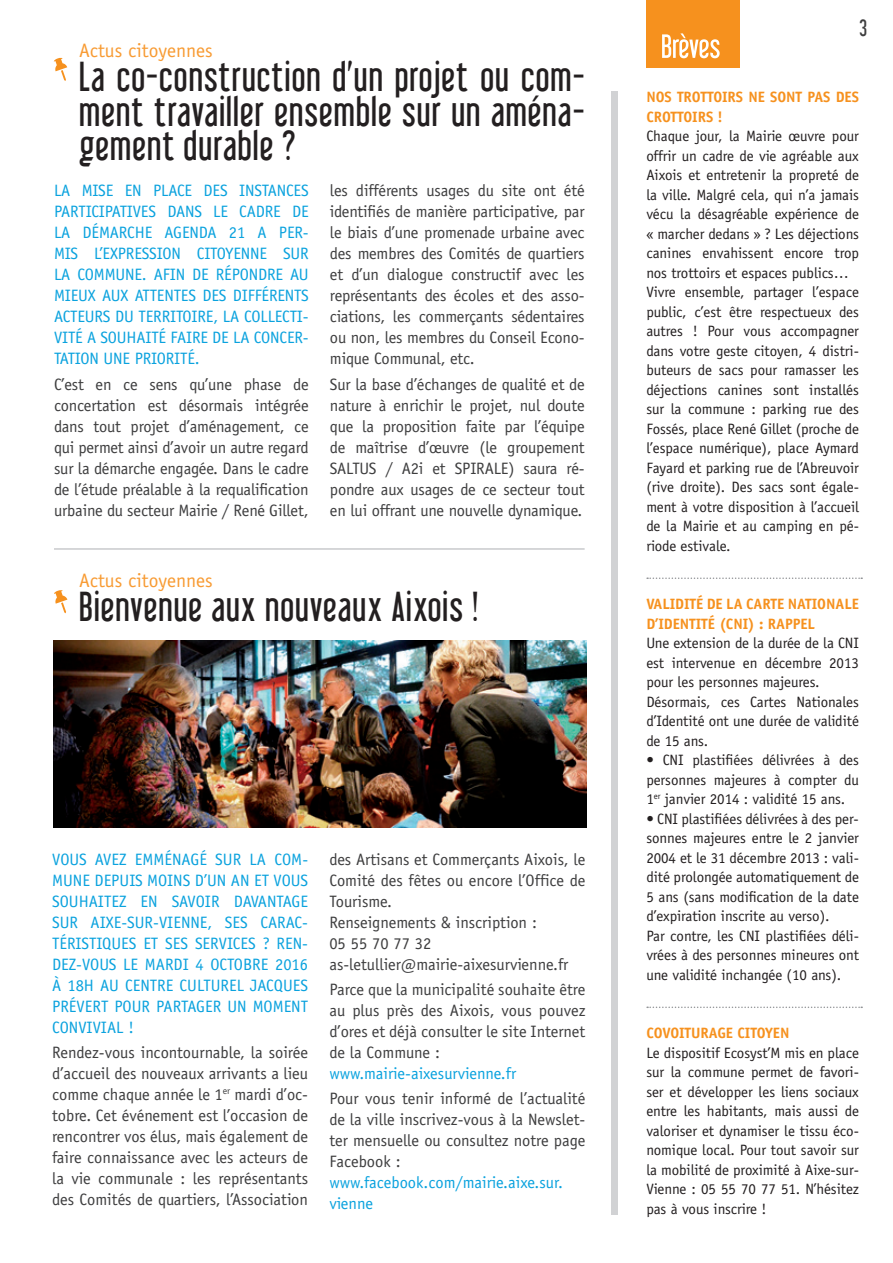
<style>
.page{position:relative;width:893px;height:1263px;background:#fff}
.page>*{position:absolute;margin:0;border:0;box-sizing:border-box;transform-origin:0 0}
.t1{font:37.5px/34.5px "Libel Suit";letter-spacing:.03em;color:#231f20;text-align:justify}
.t2{font:21px "Libel Suit";color:#3e3e3f}
.t3{font:19.5px "Officina Sans Std";color:#f89b33}
.t4{font:16.5px/21px "Officina Sans Std";color:#3e3e3f;text-align:justify}
.t5{font:16.5px/21px "Officina Sans Std";color:#0aa2de;text-align:justify}
.t6{font:15px/19.5px "Officina Sans Std";letter-spacing:-.005em;color:#231f20}
.t7{font:700 15px/19.5px "Officina Sans Std";letter-spacing:-.005em;color:#f6911e}
</style>
<div class="page">
<div style="left:646px;top:0;width:94px;height:68px;background:#f6911e"></div>
<svg style="left:662px;top:33px;width:58px;height:25px"></svg>
<div style="left:611px;top:91px;width:7px;height:1124px;background:#d1d2d4"></div>
<svg style="left:647px;top:577px;width:215px;height:2px"></svg>
<svg style="left:647px;top:1006px;width:215px;height:2px"></svg>
<hr style="left:54px;top:548px;width:531px;height:2px;background:#c9cacc">
<svg style="left:54px;top:58px;width:13px;height:23px"></svg>
<svg style="left:54px;top:590px;width:13px;height:23px"></svg>
<img style="left:54px;top:640px;width:533px;height:187px">
<h3 class="t3" style="left:79px;top:39px;width:135px">Actus citoyennes</h3>
<h1 class="t1" style="left:79px;top:59px;width:507px">La co-construction d’un projet ou com&shy;ment travailler ensemble sur un aména&shy;gement durable ?</h1>
<p class="t5" style="left:54px;top:180px;width:256px">LA MISE EN PLACE DES INSTANCES PARTICIPATIVES DANS LE CADRE DE LA DÉMARCHE AGENDA 21 A PER-MIS L’EXPRESSION CITOYENNE SUR LA COMMUNE. AFIN DE RÉPONDRE AU MIEUX AUX ATTENTES DES DIFFÉRENTS ACTEURS DU TERRITOIRE, LA COLLECTI-VITÉ A SOUHAITÉ FAIRE DE LA CONCER-TATION UNE PRIORITÉ.</p>
<p class="t4" style="left:54px;top:373px;width:256px">C’est en ce sens qu’une phase de concertation est désormais intégrée dans tout projet d’aménagement, ce qui permet ainsi d’avoir un autre regard sur la démarche engagée. Dans le cadre de l’étude préalable à la requalification urbaine du secteur Mairie / René Gillet,</p>
<p class="t4" style="left:330px;top:180px;width:256px">les différents usages du site ont été identifiés de manière participative, par le biais d’une promenade urbaine avec des membres des Comités de quartiers et d’un dialogue constructif avec les représentants des écoles et des asso&shy;ciations, les commerçants sédentaires ou non, les membres du Conseil Econo&shy;mique Communal, etc.</p>
<p class="t4" style="left:330px;top:374px;width:256px">Sur la base d’échanges de qualité et de nature à enrichir le projet, nul doute que la proposition faite par l’équipe de maîtrise d’œuvre (le groupement SALTUS / A2i et SPIRALE) saura ré&shy;pondre aux usages de ce secteur tout en lui offrant une nouvelle dynamique.</p>
<h3 class="t3" style="left:79px;top:568px;width:135px">Actus citoyennes</h3>
<h1 class="t1" style="left:79px;top:589px;width:401px">Bienvenue aux nouveaux Aixois !</h1>
<p class="t5" style="left:52px;top:848px;width:258px">VOUS AVEZ EMMÉNAGÉ SUR LA COM-MUNE DEPUIS MOINS D’UN AN ET VOUS SOUHAITEZ EN SAVOIR DAVANTAGE SUR AIXE-SUR-VIENNE, SES CARAC-TÉRISTIQUES ET SES SERVICES ? REN-DEZ-VOUS LE MARDI 4 OCTOBRE 2016<br>À 18H AU CENTRE CULTUREL JACQUES PRÉVERT POUR PARTAGER UN MOMENT CONVIVIAL !</p>
<p class="t4" style="left:52px;top:1042px;width:258px">Rendez-vous incontournable, la soirée d’accueil des nouveaux arrivants a lieu comme chaque année le 1<sup>er</sup> mardi d’oc&shy;tobre. Cet événement est l’occasion de rencontrer vos élus, mais également de faire connaissance avec les acteurs de la vie communale : les représentants des Comités de quartiers, l’Association</p>
<p class="t4" style="left:329px;top:848px;width:257px;text-align:left">des Artisans et Commerçants Aixois, le<br>Comité des fêtes ou encore l’Office de<br>Tourisme.<br>Renseignements &amp; inscription :<br>05 55 70 77 32 as-letullier@mairie-aixesurvienne.fr</p>
<p class="t4" style="left:329px;top:979px;width:257px">Parce que la municipalité souhaite être au plus près des Aixois, vous pouvez d’ores et déjà consulter le site Internet de la Commune :</p>
<p class="t5" style="left:329px;top:1063px;width:188px">www.mairie-aixesurvienne.fr</p>
<p class="t4" style="left:329px;top:1088px;width:258px">Pour vous tenir informé de l’actualité de la ville inscrivez-vous à la Newslet&shy;ter mensuelle ou consultez notre page Facebook :</p>
<p class="t5" style="left:329px;top:1172px;width:235px">www.facebook.com/mairie.aixe.sur. vienne</p>
<h2 class="t2" style="left:859px;top:15px;width:9px">3</h2>
<p class="t7" style="left:646px;top:87px;width:214px">NOS TROTTOIRS NE SONT PAS DES<br>CROTTOIRS !</p>
<p class="t6" style="left:646px;top:126px;width:214px">Chaque jour, la Mairie œuvre pour offrir un cadre de vie agréable aux Aixois et entretenir la propreté de la ville. Malgré cela, qui n’a jamais vécu la désagréable expérience de « marcher dedans » ? Les déjections canines envahissent encore trop nos trottoirs et espaces publics… Vivre ensemble, partager l’espace public, c’est être respectueux des autres ! Pour vous accompagner dans votre geste citoyen, 4 distri&shy;buteurs de sacs pour ramasser les déjections canines sont installés sur la commune : parking rue des Fossés, place René Gillet (proche de l’espace numérique), place Aymard Fayard et parking rue de l’Abreuvoir (rive droite). Des sacs sont égale&shy;ment à votre disposition à l’accueil de la Mairie et au camping en pé&shy;riode estivale.</p>
<p class="t7" style="left:646px;top:594px;width:214px">VALIDITÉ DE LA CARTE NATIONALE<br>D’IDENTITÉ (CNI) : RAPPEL</p>
<p class="t6" style="left:646px;top:633px;width:214px">Une extension de la durée de la CNI est intervenue en décembre 2013 pour les personnes majeures.<br>Désormais, ces Cartes Nationales d’Identité ont une durée de validité de 15 ans.</p>
<p class="t6" style="left:646px;top:750px;width:214px;text-align:justify">• CNI plastifiées délivrées à des personnes majeures à compter du 1<sup>er</sup> janvier 2014 : validité 15 ans.</p>
<p class="t6" style="left:646px;top:809px;width:214px">• CNI plastifiées délivrées à des per&shy;sonnes majeures entre le 2 janvier 2004 et le 31 décembre 2013 : vali&shy;dité prolongée automatiquement de 5 ans (sans modification de la date d’expiration inscrite au verso).<br>Par contre, les CNI plastifiées déli&shy;vrées à des personnes mineures ont une validité inchangée (10 ans).</p>
<p class="t7" style="left:646px;top:1023px;width:145px">COVOITURAGE CITOYEN</p>
<p class="t6" style="left:646px;top:1043px;width:214px;text-align:justify">Le dispositif Ecosyst’M mis en place sur la commune permet de favori&shy;ser et développer les liens sociaux entre les habitants, mais aussi de valoriser et dynamiser le tissu éco&shy;nomique local. Pour tout savoir sur la mobilité de proximité à Aixe-sur-Vienne : 05 55 70 77 51. N’hésitez pas à vous inscrire !</p>
</div>
